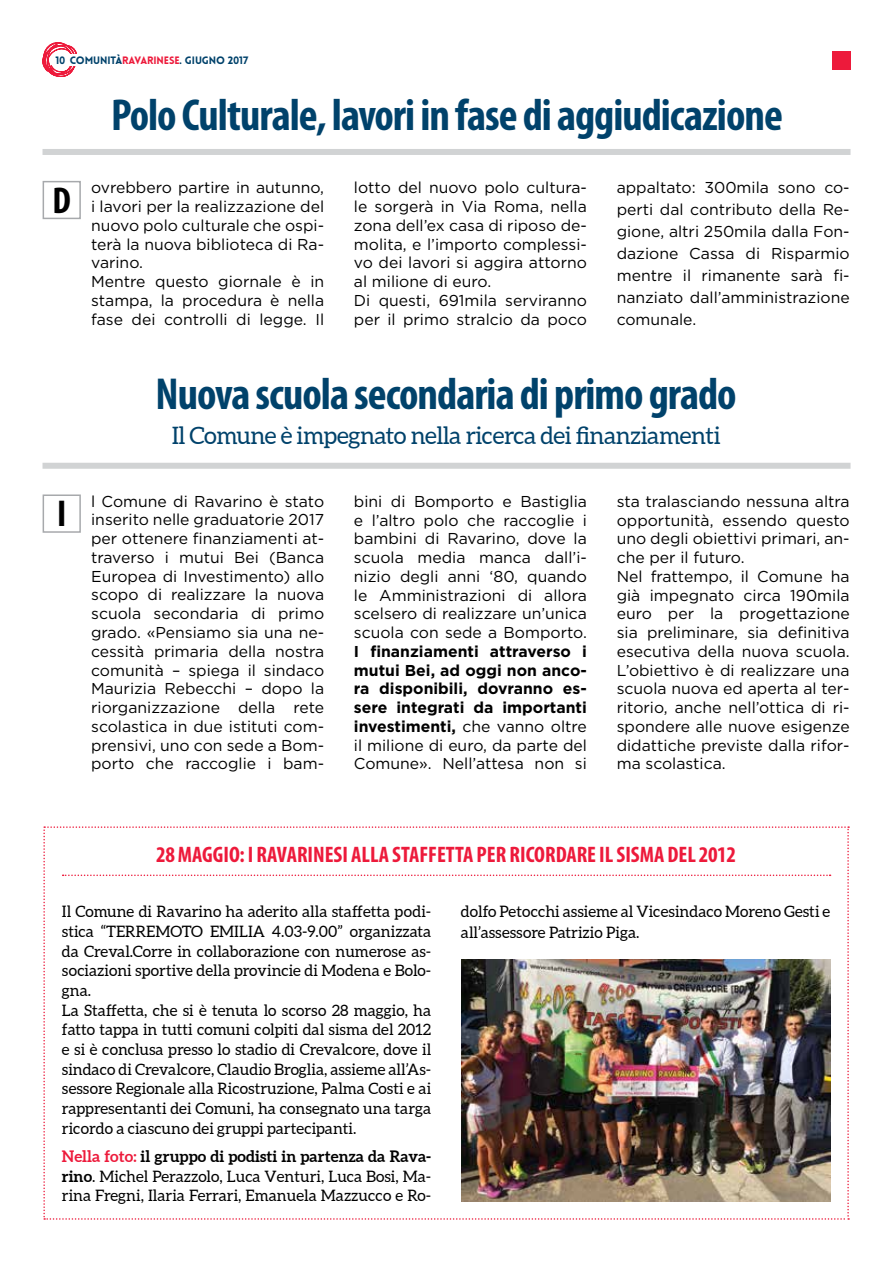
<style>
.page{position:relative;width:893px;height:1263px;background:#fff}
.page>*{position:absolute;margin:0;border:0;box-sizing:border-box;transform-origin:0 0}
.t1{font:700 condensed 45px "Myriad Pro";letter-spacing:-.02em;color:#00426b}
.t2{font:700 condensed 37.5px "Myriad Pro";color:#000}
.t3{font:24px "Aleo";letter-spacing:-.02em;color:#00426b}
.t4{font:700 condensed 22.5px "Myriad Pro";color:#ed1a3b}
.t5{font:15.75px/18.8px "Gotham";color:#000}
.t6{font:15.75px/19.6px "Aleo";color:#000}
.t7{font:700 15.75px/18.8px "Gotham";color:#000;text-align:justify}
.t8{font:900 10.5px "Lovelo";letter-spacing:-.01em;color:#00426b}
.s1{color:#ed1a3b}
.s2{font-weight:400}
.s3{font-weight:700;color:#ed1a3b}
.s4{font-weight:700}
</style>
<div class="page">
<svg style="left:42px;top:42px;width:35px;height:35px"></svg>
<div style="left:70px;top:55px;width:422px;height:11px;background:#fff"></div>
<div style="left:43px;top:181px;width:38px;height:38px;border:2px solid #a7a9ac"></div>
<div style="left:43px;top:149px;width:807px;height:6px;background:#d1d3d4"></div>
<div style="left:43px;top:463px;width:807px;height:6px;background:#d1d3d4"></div>
<div style="left:43px;top:494px;width:38px;height:39px;border:2px solid #a7a9ac"></div>
<img style="left:43px;top:826px;width:806px;height:394px">
<div style="left:832px;top:51px;width:18px;height:18px;background:#ed1a3b"></div>
<p class="t8" style="left:56px;top:54px;width:194px">10 COMUNITÀ<span class="s1">RAVARINESE</span>. GIUGNO 2017</p>
<h2 class="t2" style="left:53px;top:177px;width:20px">D</h2>
<h2 class="t2" style="left:57px;top:490px;width:11px">I</h2>
<h1 class="t1" style="left:111px;top:87px;width:673px">Polo Culturale, lavori in fase di aggiudicazione</h1>
<p class="t5" style="left:91px;top:178px;width:234px">ovrebbero partire in autunno, i lavori per la realizzazione del nuovo polo culturale che ospi&shy;terà la nuova biblioteca di Ra&shy;varino.<br>Mentre questo giornale è in stampa, la procedura è nella fase dei controlli di legge. Il</p>
<p class="t5" style="left:354px;top:178px;width:235px">lotto del nuovo polo cultura&shy;le sorgerà in Via Roma, nella zona dell’ex casa di riposo de&shy;molita, e l’importo complessi&shy;vo dei lavori si aggira attorno al milione di euro.<br>Di questi, 691mila serviranno per il primo stralcio da poco</p>
<p class="t5" style="left:617px;top:176px;width:235px;line-height:21.9px;text-align:justify">appaltato: 300mila sono co&shy;perti dal contributo della Re&shy;gione, altri 250mila dalla Fon&shy;dazione Cassa di Risparmio mentre il rimanente sarà fi&shy;nanziato dall’amministrazione comunale.</p>
<h1 class="t1" style="left:156px;top:366px;width:583px">Nuova scuola secondaria di primo grado</h1>
<h3 class="t3" style="left:172px;top:421px;width:550px">Il Comune è impegnato nella ricerca dei finanziamenti</h3>
<p class="t5" style="left:91px;top:491px;width:235px;text-align:justify">l Comune di Ravarino è stato inserito nelle graduatorie 2017 per ottenere finanziamenti at&shy;traverso i mutui Bei (Banca Europea di Investimento) allo scopo di realizzare la nuova scuola secondaria di primo grado. «Pensiamo sia una ne&shy;cessità primaria della nostra comunità – spiega il sindaco Maurizia Rebecchi – dopo la riorganizzazione della rete scolastica in due istituti com&shy;prensivi, uno con sede a Bom&shy;porto che raccoglie i bam-</p>
<p class="t5" style="left:354px;top:491px;width:235px;text-align:justify">bini di Bomporto e Bastiglia e l’altro polo che raccoglie i bambini di Ravarino, dove la scuola media manca dall’i&shy;nizio degli anni ‘80, quando le Amministrazioni di allora scelsero di realizzare un’unica scuola con sede a Bomporto.</p>
<p class="t7" style="left:354px;top:642px;width:235px">I finanziamenti attraverso i mutui Bei, ad oggi non anco&shy;ra disponibili, dovranno es&shy;sere integrati da importanti investimenti, <span class="s2">che vanno oltre il milione di euro, da parte del Comune». Nell’attesa non si</span></p>
<p class="t5" style="left:617px;top:491px;width:235px">sta tralasciando nessuna altra opportunità, essendo questo uno degli obiettivi primari, an&shy;che per il futuro.<br>Nel frattempo, il Comune ha già impegnato circa 190mila euro per la progettazione sia preliminare, sia definitiva esecutiva della nuova scuola.<br>L’obiettivo è di realizzare una scuola nuova ed aperta al ter&shy;ritorio, anche nell’ottica di ri&shy;spondere alle nuove esigenze didattiche previste dalla rifor&shy;ma scolastica.</p>
<h3 class="t4" style="left:156px;top:840px;width:581px">28 MAGGIO: I RAVARINESI ALLA STAFFETTA PER RICORDARE IL SISMA DEL 2012</h3>
<p class="t6" style="left:62px;top:901px;width:371px">Il Comune di Ravarino ha aderito alla staffetta podi&shy;stica “TERREMOTO EMILIA 4.03-9.00” organizzata da Creval.Corre in collaborazione con numerose as&shy;sociazioni sportive della provincie di Modena e Bolo&shy;gna.<br>La Staffetta, che si è tenuta lo scorso 28 maggio, ha fatto tappa in tutti comuni colpiti dal sisma del 2012 e si è conclusa presso lo stadio di Crevalcore, dove il sindaco di Crevalcore, Claudio Broglia, assieme all’As&shy;sessore Regionale alla Ricostruzione, Palma Costi e ai rappresentanti dei Comuni, ha consegnato una targa ricordo a ciascuno dei gruppi partecipanti.</p>
<p class="t6" style="left:62px;top:1146px;width:371px;text-align:justify"><span class="s3">Nella foto:</span> <span class="s4">il gruppo di podisti in partenza da Rava&shy;rino</span>. Michel Perazzolo, Luca Venturi, Luca Bosi, Ma&shy;rina Fregni, Ilaria Ferrari, Emanuela Mazzucco e Ro-</p>
<p class="t6" style="left:461px;top:901px;width:371px;line-height:20.9px">dolfo Petocchi assieme al Vicesindaco Moreno Gesti e all’assessore Patrizio Piga.</p>
</div>
